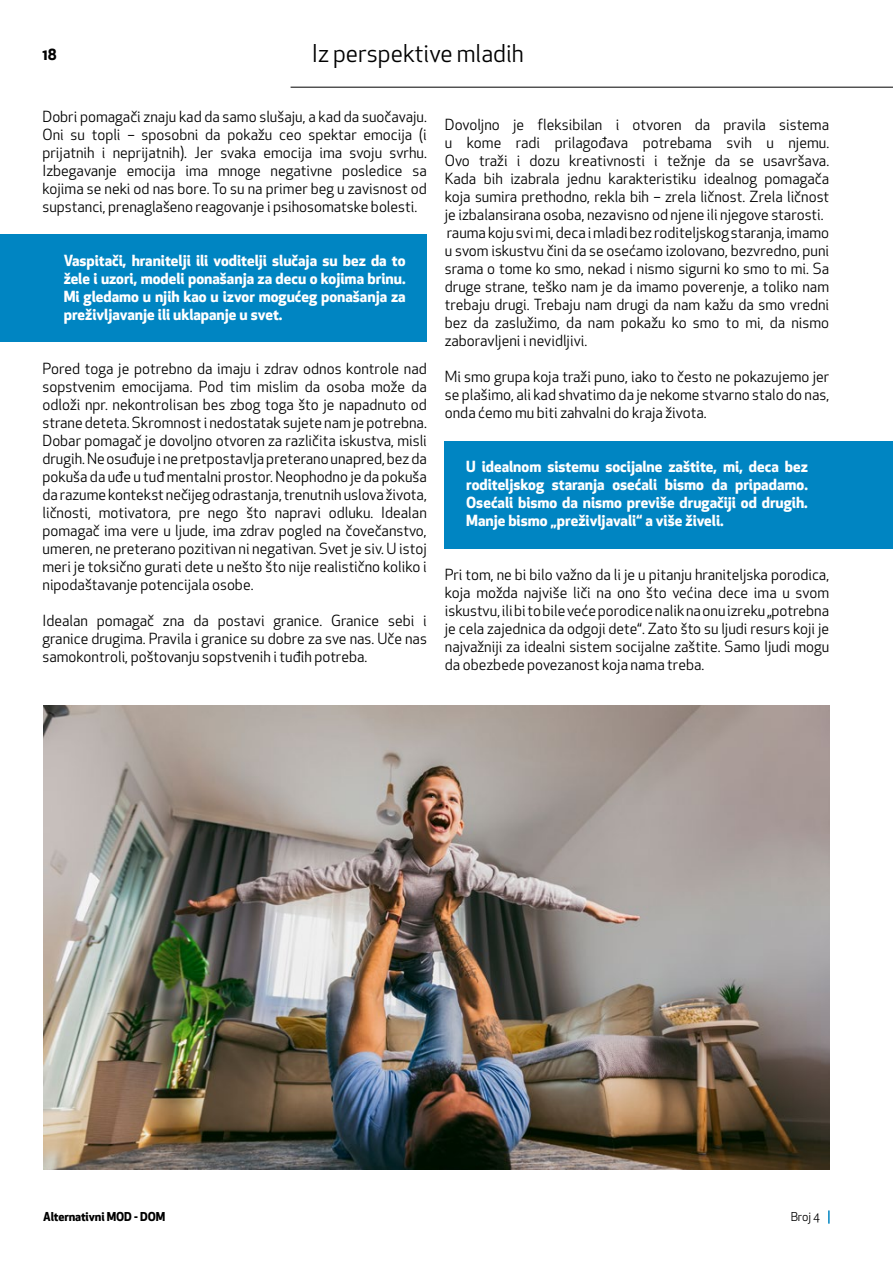
<style>
.page{position:relative;width:893px;height:1263px;background:#fff}
.page>*{position:absolute;margin:0;border:0;box-sizing:border-box;transform-origin:0 0}
.t1{font:24px "Apex New";color:#000}
.t2{font:15px/18px "Apex New";color:#000;text-align:justify}
.t3{font:700 15px/18px "Apex New";color:#fff;text-align:justify}
.t4{font:700 15px "Apex New";color:#000}
.t5{font:700 12px "Apex New";letter-spacing:-.01em;color:#000}
.t6{font:12px "Apex New";color:#000}
</style>
<div class="page">
<hr style="left:291px;top:87px;width:602px;height:1px;background:#000">
<div style="left:445px;top:441px;width:448px;height:108px;background:#0085c2"></div>
<div style="left:0;top:234px;width:427px;height:108px;background:#0085c2"></div>
<svg style="left:828px;top:1210px;width:2px;height:13px"></svg>
<img style="left:43px;top:706px;width:786px;height:463px">
<p class="t4" style="left:43px;top:44px;width:16px">18</p>
<h1 class="t1" style="left:312px;top:38px;width:213px">Iz perspektive mladih</h1>
<p class="t2" style="left:43px;top:107px;width:386px">Dobri pomagači znaju kad da samo slušaju, a kad da suočavaju.<br>Oni su topli – sposobni da pokažu ceo spektar emocija (i prijatnih i neprijatnih). Jer svaka emocija ima svoju svrhu.<br>Izbegavanje emocija ima mnoge negativne posledice sa kojima se neki od nas bore. To su na primer beg u zavisnost od supstanci, prenaglašeno reagovanje i psihosomatske bolesti.</p>
<p class="t3" style="left:64px;top:251px;width:343px">Vaspitači, hranitelji ili voditelji slučaja su bez da to žele i uzori, modeli ponašanja za decu o kojima brinu.<br>Mi gledamo u njih kao u izvor mogućeg ponašanja za preživljavanje ili uklapanje u svet.</p>
<p class="t2" style="left:43px;top:359px;width:386px">Pored toga je potrebno da imaju i zdrav odnos kontrole nad sopstvenim emocijama. Pod tim mislim da osoba može da odloži npr. nekontrolisan bes zbog toga što je napadnuto od strane deteta. Skromnost i nedostatak sujete nam je potrebna.<br>Dobar pomagač je dovoljno otvoren za različita iskustva, misli drugih. Ne osuđuje i ne pretpostavlja preterano unapred, bez da pokuša da uđe u tuđ mentalni prostor. Neophodno je da pokuša da razume kontekst nečijeg odrastanja, trenutnih uslova života, ličnosti, motivatora, pre nego što napravi odluku. Idealan pomagač ima vere u ljude, ima zdrav pogled na čovečanstvo, umeren, ne preterano pozitivan ni negativan. Svet je siv. U istoj meri je toksično gurati dete u nešto što nije realistično koliko i nipodaštavanje potencijala osobe.</p>
<p class="t2" style="left:43px;top:611px;width:386px">Idealan pomagač zna da postavi granice. Granice sebi i granice drugima. Pravila i granice su dobre za sve nas. Uče nas samokontroli, poštovanju sopstvenih i tuđih potreba.</p>
<p class="t2" style="left:445px;top:116px;width:386px;text-align:left">Dovoljno je fleksibilan i otvoren da pravila sistema u kome radi prilagođava potrebama svih u njemu.<br>Ovo traži i dozu kreativnosti i težnje da se usavršava.<br>Kada bih izabrala jednu karakteristiku idealnog pomagača koja sumira prethodno, rekla bih – zrela ličnost. Zrela ličnost je izbalansirana osoba, nezavisno od njene ili njegove starosti. rauma koju svi mi, deca i mladi bez roditeljskog staranja, imamo u svom iskustvu čini da se osećamo izolovano, bezvredno, puni srama o tome ko smo, nekad i nismo sigurni ko smo to mi. Sa druge strane, teško nam je da imamo poverenje, a toliko nam trebaju drugi. Trebaju nam drugi da nam kažu da smo vredni bez da zaslužimo, da nam pokažu ko smo to mi, da nismo zaboravljeni i nevidljivi.</p>
<p class="t2" style="left:445px;top:368px;width:386px">Mi smo grupa koja traži puno, iako to često ne pokazujemo jer se plašimo, ali kad shvatimo da je nekome stvarno stalo do nas, onda ćemo mu biti zahvalni do kraja života.</p>
<p class="t3" style="left:466px;top:457px;width:343px">U idealnom sistemu socijalne zaštite, mi, deca bez roditeljskog staranja osećali bismo da pripadamo.<br>Osećali bismo da nismo previše drugačiji od drugih.<br>Manje bismo „preživljavali“ a više živeli.</p>
<p class="t2" style="left:445px;top:566px;width:386px">Pri tom, ne bi bilo važno da li je u pitanju hraniteljska porodica, koja možda najviše liči na ono što većina dece ima u svom iskustvu, ili bi to bile veće porodice nalik na onu izreku „potrebna je cela zajednica da odgoji dete“. Zato što su ljudi resurs koji je najvažniji za idealni sistem socijalne zaštite. Samo ljudi mogu da obezbede povezanost koja nama treba.</p>
<p class="t5" style="left:43px;top:1208px;width:124px">Alternativni MOD - DOM</p>
<p class="t6" style="left:791px;top:1209px;width:31px">Broj 4</p>
</div>
